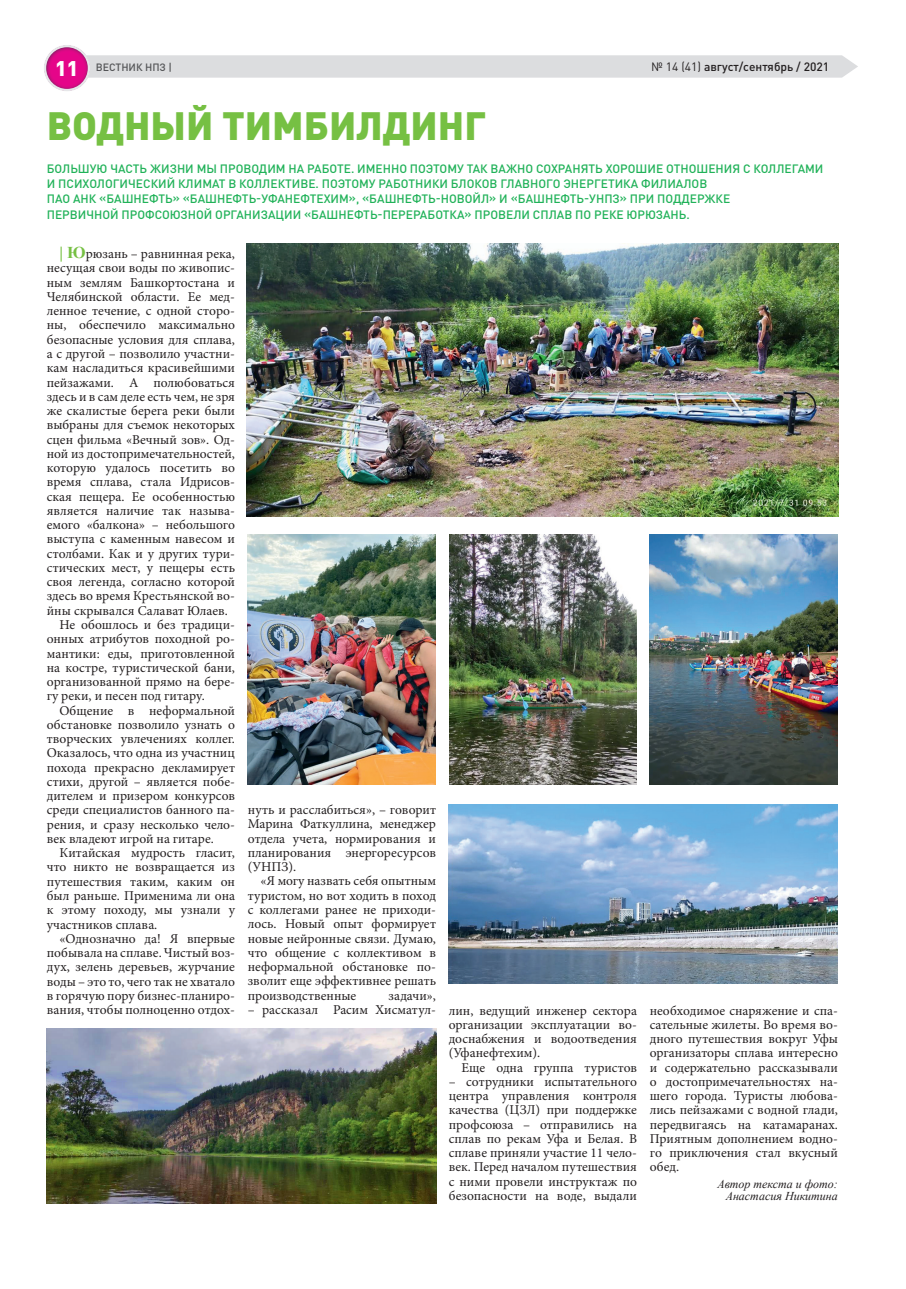
<style>
.page{position:relative;width:906px;height:1289px;background:#fff}
.page>*{position:absolute;margin:0;border:0;box-sizing:border-box;transform-origin:0 0}
.t1{font:900 39px "DIN Pro";color:#76c043}
.t2{font:13.5px/14.2px "Minion Pro";color:#231f20;text-align:justify}
.t3{font:500 12px/15px "DIN Pro";color:#21b259}
.t4{font:italic 12px/12px "Times New Roman";color:#231f20;text-align:right}
.t5{font:500 12px "DIN Pro";color:#231f20}
.t6{font:500 10.5px "DIN Pro";color:#545557}
.s1{font-weight:900;font-size:21px;color:#fff}
.s2{font-weight:400}
.s3{font-family:"Times New Roman";font-weight:700;font-size:16.5px;color:#76c043}
</style>
<div class="page">
<svg style="left:44px;top:45px;width:814px;height:46px"></svg>
<img style="left:248px;top:535px;width:188px;height:250px">
<img style="left:247px;top:244px;width:592px;height:272px">
<img style="left:47px;top:1028px;width:390px;height:175px">
<img style="left:649px;top:535px;width:188px;height:250px">
<img style="left:450px;top:535px;width:186px;height:250px">
<img style="left:449px;top:804px;width:388px;height:179px">
<p class="t6" style="left:55px;top:60px;width:118px"><span class="s1">11</span> ВЕСТНИК НПЗ |</p>
<p class="t5" style="left:651px;top:58px;width:179px"><span class="s2">№ 14 (41)</span> август/сентябрь / 2021</p>
<h1 class="t1" style="left:47px;top:99px;width:441px">ВОДНЫЙ ТИМБИЛДИНГ</h1>
<p class="t3" style="left:47px;top:161px;width:778px">БОЛЬШУЮ ЧАСТЬ ЖИЗНИ МЫ ПРОВОДИМ НА РАБОТЕ. ИМЕННО ПОЭТОМУ ТАК ВАЖНО СОХРАНЯТЬ ХОРОШИЕ ОТНОШЕНИЯ С КОЛЛЕГАМИ И ПСИХОЛОГИЧЕСКИЙ КЛИМАТ В КОЛЛЕКТИВЕ. ПОЭТОМУ РАБОТНИКИ БЛОКОВ ГЛАВНОГО ЭНЕРГЕТИКА ФИЛИАЛОВ<br>ПАО АНК «БАШНЕФТЬ» «БАШНЕФТЬ-УФАНЕФТЕХИМ», «БАШНЕФТЬ-НОВОЙЛ» И «БАШНЕФТЬ-УНПЗ» ПРИ ПОДДЕРЖКЕ<br>ПЕРВИЧНОЙ ПРОФСОЮЗНОЙ ОРГАНИЗАЦИИ «БАШНЕФТЬ-ПЕРЕРАБОТКА» ПРОВЕЛИ СПЛАВ ПО РЕКЕ ЮРЮЗАНЬ.</p>
<p class="t2" style="left:60px;top:247px;width:177px"><span class="s3">| Ю</span>рюзань – равнинная река,</p>
<p class="t2" style="left:47px;top:261px;width:190px">несущая свои воды по живопис-</p>
<p class="t2" style="left:47px;top:275px;width:190px">ным землям Башкортостана и</p>
<p class="t2" style="left:47px;top:289px;width:190px">Челябинской области. Ее мед-</p>
<p class="t2" style="left:47px;top:304px;width:190px">ленное течение, с одной сторо-</p>
<p class="t2" style="left:47px;top:318px;width:190px">ны, обеспечило максимально</p>
<p class="t2" style="left:47px;top:332px;width:190px">безопасные условия для сплава,</p>
<p class="t2" style="left:47px;top:346px;width:190px">а с другой – позволило участни-</p>
<p class="t2" style="left:47px;top:361px;width:190px">кам насладиться красивейшими</p>
<p class="t2" style="left:47px;top:375px;width:190px">пейзажами. А полюбоваться</p>
<p class="t2" style="left:47px;top:389px;width:190px">здесь и в сам деле есть чем, не зря</p>
<p class="t2" style="left:47px;top:403px;width:190px">же скалистые берега реки были</p>
<p class="t2" style="left:47px;top:418px;width:190px">выбраны для съемок некоторых</p>
<p class="t2" style="left:47px;top:432px;width:190px">сцен фильма «Вечный зов». Од-</p>
<p class="t2" style="left:47px;top:446px;width:190px">ной из достопримечательностей,</p>
<p class="t2" style="left:47px;top:460px;width:190px">которую удалось посетить во</p>
<p class="t2" style="left:47px;top:475px;width:190px">время сплава, стала Идрисов-</p>
<p class="t2" style="left:47px;top:489px;width:190px">ская пещера. Ее особенностью</p>
<p class="t2" style="left:47px;top:503px;width:190px">является наличие так называ-</p>
<p class="t2" style="left:47px;top:518px;width:190px">емого «балкона» – небольшого</p>
<p class="t2" style="left:47px;top:532px;width:190px">выступа с каменным навесом и</p>
<p class="t2" style="left:47px;top:546px;width:190px">столбами. Как и у других тури-</p>
<p class="t2" style="left:47px;top:560px;width:190px">стических мест, у пещеры есть</p>
<p class="t2" style="left:47px;top:575px;width:190px">своя легенда, согласно которой</p>
<p class="t2" style="left:47px;top:589px;width:190px">здесь во время Крестьянской во-</p>
<p class="t2" style="left:47px;top:603px;width:182px">йны скрывался Салават Юлаев.</p>
<p class="t2" style="left:60px;top:617px;width:177px">Не обошлось и без традици-</p>
<p class="t2" style="left:47px;top:632px;width:190px">онных атрибутов походной ро-</p>
<p class="t2" style="left:47px;top:646px;width:190px">мантики: еды, приготовленной</p>
<p class="t2" style="left:47px;top:660px;width:190px">на костре, туристической бани,</p>
<p class="t2" style="left:47px;top:674px;width:190px">организованной прямо на бере-</p>
<p class="t2" style="left:47px;top:689px;width:159px">гу реки, и песен под гитару.</p>
<p class="t2" style="left:60px;top:703px;width:177px">Общение в неформальной</p>
<p class="t2" style="left:47px;top:717px;width:190px">обстановке позволило узнать о</p>
<p class="t2" style="left:47px;top:731px;width:190px">творческих увлечениях коллег.</p>
<p class="t2" style="left:47px;top:746px;width:190px">Оказалось, что одна из участниц</p>
<p class="t2" style="left:47px;top:760px;width:190px">похода прекрасно декламирует</p>
<p class="t2" style="left:47px;top:774px;width:190px">стихи, другой – является побе-</p>
<p class="t2" style="left:47px;top:788px;width:190px">дителем и призером конкурсов</p>
<p class="t2" style="left:47px;top:803px;width:190px">среди специалистов банного па-</p>
<p class="t2" style="left:47px;top:817px;width:190px">рения, и сразу несколько чело-</p>
<p class="t2" style="left:47px;top:831px;width:169px">век владеют игрой на гитаре.</p>
<p class="t2" style="left:60px;top:845px;width:177px">Китайская мудрость гласит,</p>
<p class="t2" style="left:47px;top:860px;width:190px">что никто не возвращается из</p>
<p class="t2" style="left:47px;top:874px;width:190px">путешествия таким, каким он</p>
<p class="t2" style="left:47px;top:888px;width:190px">был раньше. Применима ли она</p>
<p class="t2" style="left:47px;top:902px;width:190px">к этому походу, мы узнали у</p>
<p class="t2" style="left:47px;top:917px;width:112px">участников сплава.</p>
<p class="t2" style="left:60px;top:931px;width:177px">«Однозначно да! Я впервые</p>
<p class="t2" style="left:47px;top:945px;width:190px">побывала на сплаве. Чистый воз-</p>
<p class="t2" style="left:47px;top:959px;width:190px">дух, зелень деревьев, журчание</p>
<p class="t2" style="left:47px;top:974px;width:190px">воды – это то, чего так не хватало</p>
<p class="t2" style="left:47px;top:988px;width:190px">в горячую пору бизнес-планиро-</p>
<p class="t2" style="left:47px;top:1002px;width:190px">вания, чтобы полноценно отдох-</p>
<p class="t2" style="left:248px;top:802px;width:190px">нуть и расслабиться», – говорит Марина Фаткуллина, менеджер отдела учета, нормирования и планирования энергоресурсов (УНПЗ).</p>
<p class="t2" style="left:248px;top:874px;width:190px;text-indent:13px">«Я могу назвать себя опытным туристом, но вот ходить в поход с коллегами ранее не приходи&shy;лось. Новый опыт формирует новые нейронные связи. Думаю, что общение с коллективом в неформальной обстановке по&shy;зволит еще эффективнее решать производственные</p>
<p class="t2" style="left:388px;top:988px;width:49px">задачи»,</p>
<p class="t2" style="left:449px;top:1003px;width:190px;text-indent:-201px">– рассказал Расим Хисматул- лин, ведущий инженер сектора организации эксплуатации во&shy;доснабжения и водоотведения (Уфанефтехим).</p>
<p class="t2" style="left:461px;top:1060px;width:177px">Еще одна группа туристов</p>
<p class="t2" style="left:449px;top:1074px;width:190px">– сотрудники испытательного центра управления контроля качества (ЦЗЛ) при поддержке профсоюза – отправились на сплав по рекам Уфа и Белая. В сплаве приняли участие 11 чело&shy;век. Перед началом путешествия с ними провели инструктаж по безопасности на воде, выдали</p>
<p class="t2" style="left:649px;top:1003px;width:190px">необходимое снаряжение и спа&shy;сательные жилеты. Во время во&shy;дного путешествия вокруг Уфы организаторы сплава интересно и содержательно рассказывали о достопримечательностях на&shy;шего города. Туристы любова&shy;лись пейзажами с водной глади, передвигаясь на катамаранах.<br>Приятным дополнением водно&shy;го приключения стал вкусный обед.</p>
<p class="t4" style="left:717px;top:1177px;width:122px">Автор текста и фото:<br>Анастасия Никитина</p>
</div>
